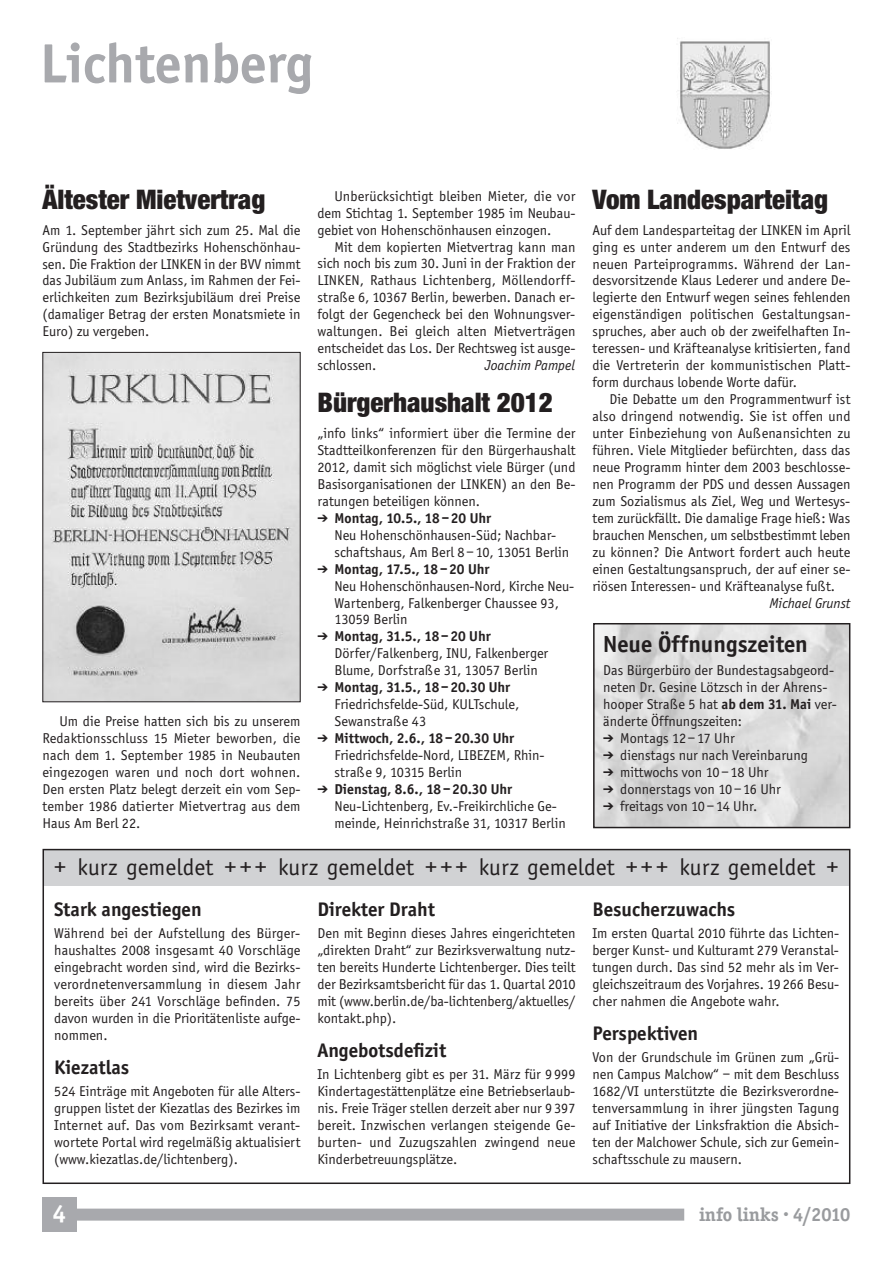
<style>
.page{position:relative;width:893px;height:1263px;background:#fff}
.page>*{position:absolute;margin:0;border:0;box-sizing:border-box;transform-origin:0 0}
.t1{font:700 57px "Officina Sans";color:#a8a9ad}
.t2{font:900 condensed 27px "Helvetica Neue";color:#231f20}
.t3{font:700 25.5px "Officina Sans";color:#fff}
.t4{font:24px "Officina Sans";letter-spacing:.005em;color:#231f20}
.t5{font:700 24px "Officina Sans";color:#231f20}
.t6{font:700 20.25px "Officina Sans";color:#231f20}
.t7{font:700 19.5px "Officina Serif";color:#999b9e}
.t8{font:14.7px/17px "Officina Sans";color:#231f20;text-align:justify}
.t9{font:italic 14.7px "Officina Sans";color:#231f20}
.s1{font-family:"Carta";font-size:12px}
.s2{font-weight:700}
</style>
<div class="page">
<div style="left:43px;top:849px;width:807px;height:37px;background:#d1d2d4"></div>
<div style="left:43px;top:1198px;width:34px;height:34px;background:#a8a9ad"></div>
<div style="left:75px;top:1208px;width:609px;height:12px;background:#a8a9ad"></div>
<img style="left:677px;top:38px;width:95px;height:111px">
<div style="left:43px;top:849px;width:807px;height:335px;border:2px solid #231f20"></div>
<img style="left:596px;top:626px;width:251px;height:199px">
<div style="left:593px;top:623px;width:257px;height:205px;border:2px solid #231f20"></div>
<img style="left:45px;top:354px;width:253px;height:346px">
<div style="left:43px;top:352px;width:257px;height:350px;border:1px solid #231f20"></div>
<h1 class="t1" style="left:40px;top:29px;width:275px">Lichtenberg</h1>
<h2 class="t2" style="left:43px;top:190px;width:224px">Ältester Mietvertrag</h2>
<p class="t8" style="left:43px;top:221px;width:259px">Am 1. September jährt sich zum 25. Mal die Gründung des Stadtbezirks Hohenschönhau&shy;sen. Die Fraktion der LINKEN in der BVV nimmt das Jubiläum zum Anlass, im Rahmen der Fei&shy;erlichkeiten zum Bezirksjubiläum drei Preise (damaliger Betrag der ersten Monatsmiete in Euro) zu vergeben.</p>
<p class="t8" style="left:43px;top:713px;width:259px;text-indent:17px">Um die Preise hatten sich bis zu unserem Redaktionsschluss 15 Mieter beworben, die nach dem 1. September 1985 in Neubauten eingezogen waren und noch dort wohnen.<br>Den ersten Platz belegt derzeit ein vom Sep&shy;tember 1986 datierter Mietvertrag aus dem Haus Am Berl 22.</p>
<p class="t8" style="left:317px;top:187px;width:259px;text-indent:17px">Unberücksichtigt bleiben Mieter, die vor dem Stichtag 1. September 1985 im Neubau&shy;gebiet von Hohenschönhausen einzogen.</p>
<p class="t8" style="left:317px;top:238px;width:259px;text-indent:17px">Mit dem kopierten Mietvertrag kann man sich noch bis zum 30. Juni in der Fraktion der LINKEN, Rathaus Lichtenberg, Möllendorff&shy;straße 6, 10367 Berlin, bewerben. Danach er&shy;folgt der Gegencheck bei den Wohnungsver&shy;waltungen. Bei gleich alten Mietverträgen entscheidet das Los. Der Rechtsweg ist ausge&shy;schlossen.</p>
<p class="t9" style="left:485px;top:356px;width:92px">Joachim Pampel</p>
<h2 class="t2" style="left:317px;top:393px;width:237px">Bürgerhaushalt 2012</h2>
<p class="t8" style="left:317px;top:424px;width:259px">„info links“ informiert über die Termine der Stadtteilkonferenzen für den Bürgerhaushalt 2012, damit sich möglichst viele Bürger (und Basisorganisationen der LINKEN) an den Be&shy;ratungen beteiligen können.</p>
<p class="t8" style="left:334px;top:509px;width:236px;text-align:left;text-indent:-17px"><span class="s1">-</span> <span class="s2">Montag, 10.5., 18–20 Uhr<br></span>Neu Hohenschönhausen-Süd; Nachbar&shy;schaftshaus, Am Berl 8–10, 13051 Berlin</p>
<p class="t8" style="left:334px;top:560px;width:241px;text-align:left;text-indent:-17px"><span class="s1">-</span> <span class="s2">Montag, 17.5., 18–20 Uhr<br></span>Neu Hohenschönhausen-Nord, Kirche Neu-<br>Wartenberg, Falkenberger Chaussee 93,<br>13059 Berlin</p>
<p class="t8" style="left:334px;top:628px;width:215px;text-align:left;text-indent:-17px"><span class="s1">-</span> <span class="s2">Montag, 31.5., 18–20 Uhr<br></span>Dörfer/Falkenberg, INU, Falkenberger<br>Blume, Dorfstraße 31, 13057 Berlin</p>
<p class="t8" style="left:334px;top:679px;width:186px;text-align:left;text-indent:-17px"><span class="s1">-</span> <span class="s2">Montag, 31.5., 18–20.30 Uhr<br></span>Friedrichsfelde-Süd, KULTschule,<br>Sewanstraße 43</p>
<p class="t8" style="left:334px;top:730px;width:212px;text-align:left;text-indent:-17px"><span class="s1">-</span> <span class="s2">Mittwoch, 2.6., 18–20.30 Uhr<br></span>Friedrichsfelde-Nord, LIBEZEM, Rhin&shy;straße 9, 10315 Berlin</p>
<p class="t8" style="left:334px;top:780px;width:233px;text-align:left;text-indent:-17px"><span class="s1">-</span> <span class="s2">Dienstag, 8.6., 18–20.30 Uhr<br></span>Neu-Lichtenberg, Ev.-Freikirchliche Ge&shy;meinde, Heinrichstraße 31, 10317 Berlin</p>
<h2 class="t2" style="left:592px;top:190px;width:237px">Vom Landesparteitag</h2>
<p class="t8" style="left:592px;top:221px;width:259px">Auf dem Landesparteitag der LINKEN im April ging es unter anderem um den Entwurf des neuen Parteiprogramms. Während der Lan&shy;desvorsitzende Klaus Lederer und andere De&shy;legierte den Entwurf wegen seines fehlenden eigenständigen politischen Gestaltungsan&shy;spruches, aber auch ob der zweifelhaften In&shy;teressen- und Kräfteanalyse kritisierten, fand die Vertreterin der kommunistischen Platt&shy;form durchaus lobende Worte dafür.</p>
<p class="t8" style="left:592px;top:391px;width:259px;text-indent:17px">Die Debatte um den Programmentwurf ist also dringend notwendig. Sie ist offen und unter Einbeziehung von Außenansichten zu führen. Viele Mitglieder befürchten, dass das neue Programm hinter dem 2003 beschlosse&shy;nen Programm der PDS und dessen Aussagen zum Sozialismus als Ziel, Weg und Wertesys&shy;tem zurückfällt. Die damalige Frage hieß: Was brauchen Menschen, um selbstbestimmt leben zu können? Die Antwort fordert auch heute einen Gestaltungsanspruch, der auf einer se&shy;riösen Interessen- und Kräfteanalyse fußt.</p>
<p class="t9" style="left:769px;top:594px;width:83px">Michael Grunst</p>
<h3 class="t5" style="left:603px;top:629px;width:206px">Neue Öffnungszeiten</h3>
<p class="t8" style="left:603px;top:662px;width:235px;text-align:left">Das Bürgerbüro der Bundestagsabgeord&shy;neten Dr. Gesine Lötzsch in der Ahrens&shy;hooper Straße 5 hat <span class="s2">ab dem 31. Mai</span> ver&shy;änderte Öffnungszeiten:</p>
<p class="t8" style="left:603px;top:730px;width:133px"><span class="s1">-</span> Montags 12– 17 Uhr</p>
<p class="t8" style="left:603px;top:747px;width:206px"><span class="s1">-</span> dienstags nur nach Vereinbarung</p>
<p class="t8" style="left:603px;top:764px;width:167px"><span class="s1">-</span> mittwochs von 10– 18 Uhr</p>
<p class="t8" style="left:603px;top:780px;width:179px"><span class="s1">-</span> donnerstags von 10– 16 Uhr</p>
<p class="t8" style="left:603px;top:797px;width:156px"><span class="s1">-</span> freitags von 10– 14 Uhr.</p>
<h3 class="t4" style="left:54px;top:853px;width:786px">+ kurz gemeldet ++ + kurz gemeldet ++ + kurz gemeldet ++ + kurz gemeldet +</h3>
<h3 class="t6" style="left:317px;top:897px;width:119px">Direkter Draht</h3>
<p class="t8" style="left:317px;top:924px;width:259px">Den mit Beginn dieses Jahres eingerichteten „direkten Draht“ zur Bezirksverwaltung nutz&shy;ten bereits Hunderte Lichtenberger. Dies teilt der Bezirksamtsbericht für das 1. Quartal 2010 mit (www.berlin.de/ba-lichtenberg/aktuelles/ kontakt.php).</p>
<h3 class="t6" style="left:317px;top:1038px;width:130px">Angebotsdefizit</h3>
<p class="t8" style="left:317px;top:1065px;width:259px">In Lichtenberg gibt es per 31. März für 9 999<br>Kindertagestättenplätze eine Betriebserlaub&shy;nis. Freie Träger stellen derzeit aber nur 9 397 bereit. Inzwischen verlangen steigende Ge&shy;burten- und Zuzugszahlen zwingend neue Kinderbetreuungsplätze.</p>
<h3 class="t6" style="left:592px;top:897px;width:144px">Besucherzuwachs</h3>
<p class="t8" style="left:592px;top:924px;width:248px">Im ersten Quartal 2010 führte das Lichten&shy;berger Kunst- und Kulturamt 279 Veranstal&shy;tungen durch. Das sind 52 mehr als im Ver&shy;gleichszeitraum des Vorjahres. 19 266 Besu&shy;cher nahmen die Angebote wahr.</p>
<h3 class="t6" style="left:592px;top:1021px;width:107px">Perspektiven</h3>
<p class="t8" style="left:592px;top:1048px;width:248px">Von der Grundschule im Grünen zum „Grü&shy;nen Campus Malchow“ – mit dem Beschluss 1682/VI unterstützte die Bezirksverordne&shy;tenversammlung in ihrer jüngsten Tagung auf Initiative der Linksfraktion die Absich&shy;ten der Malchower Schule, sich zur Gemein&shy;schaftsschule zu mausern.</p>
<h3 class="t6" style="left:54px;top:897px;width:149px">Stark angestiegen</h3>
<p class="t8" style="left:54px;top:924px;width:248px">Während bei der Aufstellung des Bürger&shy;haushaltes 2008 insgesamt 40 Vorschläge eingebracht worden sind, wird die Bezirks&shy;verordnetenversammlung in diesem Jahr bereits über 241 Vorschläge befinden. 75 davon wurden in die Prioritätenliste aufge&shy;nommen.</p>
<h3 class="t6" style="left:54px;top:1055px;width:77px">Kiezatlas</h3>
<p class="t8" style="left:54px;top:1082px;width:248px">524 Einträge mit Angeboten für alle Alters&shy;gruppen listet der Kiezatlas des Bezirkes im Internet auf. Das vom Bezirksamt verant&shy;wortete Portal wird regelmäßig aktualisiert (www.kiezatlas.de/lichtenberg).</p>
<h3 class="t3" style="left:53px;top:1198px;width:15px">4</h3>
<h3 class="t7" style="left:699px;top:1202px;width:153px">info links · 4/2010</h3>
</div>
